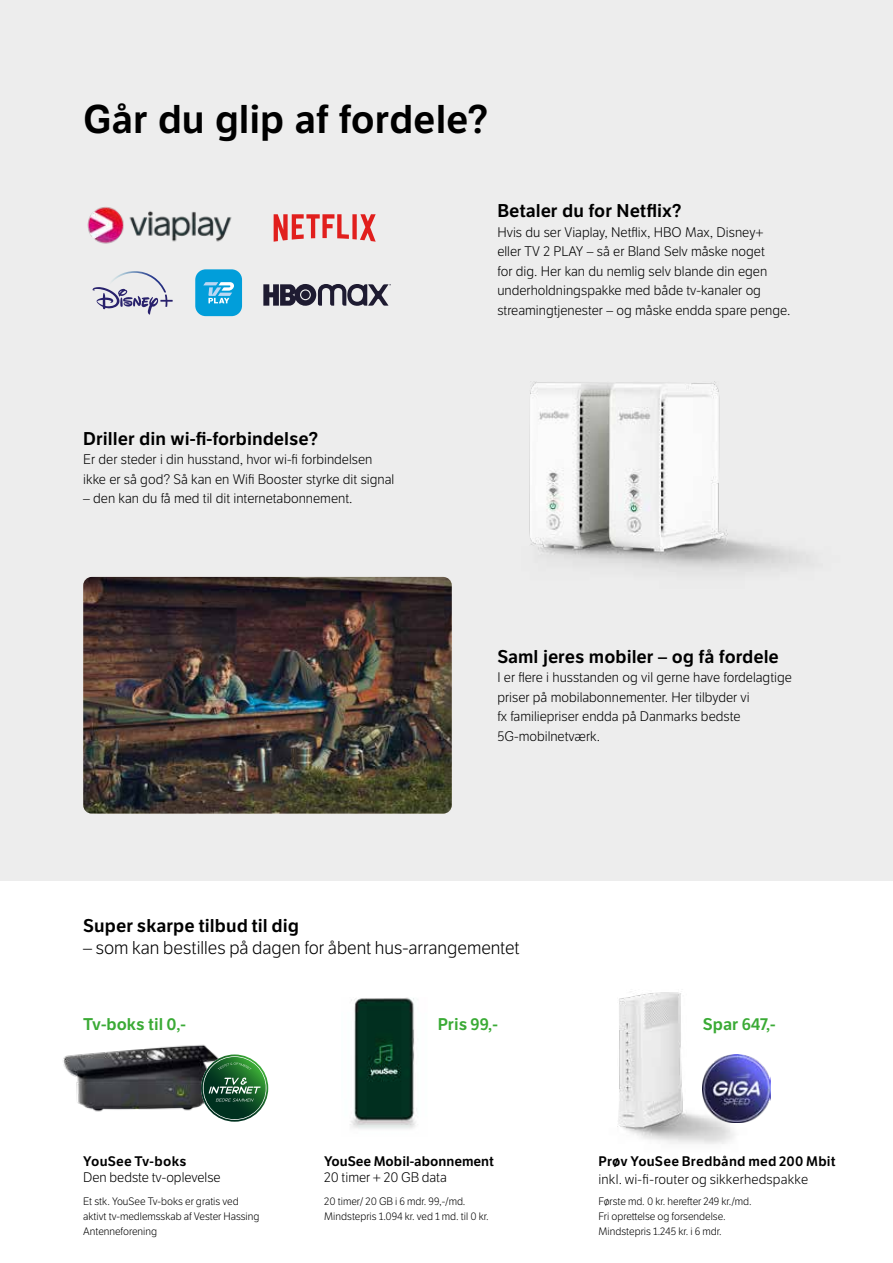
<style>
.page{position:relative;width:893px;height:1263px;background:#fff}
.page>*{position:absolute;margin:0;border:0;box-sizing:border-box;transform-origin:0 0}
.t1{font:39px "LFT Etica SB";letter-spacing:-.005em;color:#000}
.t2{font:18px "LFT Etica SB";color:#000}
.t3{font:300 18px "LFT Etica";color:#000}
.t4{font:16.5px "LFT Etica SB";color:#3aaa35}
.t5{font:300 13.5px/19.5px "LFT Etica";color:#000}
.t6{font:13.5px "LFT Etica SB";letter-spacing:.01em;color:#000}
.t7{font:300 10.5px/15px "LFT Etica";color:#000}
</style>
<div class="page">
<div style="left:0;top:0;width:893px;height:880px;background:#ededed"></div>
<img style="left:63px;top:1044px;width:148px;height:68px">
<img style="left:617px;top:992px;width:130px;height:152px">
<img style="left:703px;top:1054px;width:68px;height:68px">
<svg style="left:198px;top:1051px;width:71px;height:71px"></svg>
<img style="left:529px;top:381px;width:279px;height:190px">
<img style="left:83px;top:577px;width:369px;height:237px">
<img style="left:350px;top:997px;width:66px;height:132px">
<svg style="left:274px;top:214px;width:102px;height:28px"></svg>
<div style="left:195px;top:269px;width:47px;height:47px;background:#019eda;border-radius:10px"></div>
<svg style="left:203px;top:282px;width:31px;height:21px"></svg>
<svg style="left:92px;top:271px;width:81px;height:44px"></svg>
<img style="left:87px;top:207px;width:145px;height:37px">
<svg style="left:263px;top:284px;width:128px;height:22px"></svg>
<h1 class="t1" style="left:83px;top:95px;width:407px">Går du glip af fordele?</h1>
<h2 class="t2" style="left:497px;top:200px;width:186px">Betaler du for Netflix?</h2>
<p class="t5" style="left:497px;top:223px;width:295px">Hvis du ser Viaplay, Netflix, HBO Max, Disney+ eller TV 2 PLAY – så er Bland Selv måske noget<br>for dig. Her kan du nemlig selv blande din egen underholdningspakke med både tv-kanaler og streamingtjenester – og måske endda spare penge.</p>
<h2 class="t2" style="left:83px;top:427px;width:237px">Driller din wi-fi-forbindelse?</h2>
<p class="t5" style="left:83px;top:450px;width:313px">Er der steder i din husstand, hvor wi-fi forbindelsen ikke er så god? Så kan en Wifi Booster styrke dit signal</p>
<p class="t5" style="left:83px;top:489px;width:271px">– den kan du få med til dit internetabonnement.</p>
<h2 class="t2" style="left:497px;top:645px;width:283px">Saml jeres mobiler – og få fordele</h2>
<p class="t5" style="left:497px;top:668px;width:296px">I er flere i husstanden og vil gerne have fordelagtige priser på mobilabonnementer. Her tilbyder vi<br>fx familiepriser endda på Danmarks bedste 5G-mobilnetværk.</p>
<h2 class="t2" style="left:83px;top:914px;width:217px">Super skarpe tilbud til dig</h2>
<h2 class="t3" style="left:83px;top:938px;width:438px">– som kan bestilles på dagen for åbent hus-arrangementet</h2>
<p class="t4" style="left:83px;top:1014px;width:104px">Tv-boks til 0,-</p>
<p class="t4" style="left:438px;top:1014px;width:61px">Pris 99,-</p>
<p class="t4" style="left:703px;top:1014px;width:74px">Spar 647,-</p>
<p class="t6" style="left:83px;top:1152px;width:105px">YouSee Tv-boks</p>
<p class="t5" style="left:83px;top:1168px;width:139px">Den bedste tv-oplevelse</p>
<p class="t6" style="left:324px;top:1152px;width:171px">YouSee Mobil-abonnement</p>
<p class="t5" style="left:324px;top:1168px;width:124px">20 timer + 20 GB data</p>
<p class="t6" style="left:598px;top:1152px;width:239px">Prøv YouSee Bredbånd med 200 Mbit</p>
<p class="t5" style="left:598px;top:1169px;width:211px">inkl. wi-fi-router og sikkerhedspakke</p>
<p class="t7" style="left:83px;top:1194px;width:178px">Et stk. YouSee Tv-boks er gratis ved aktivt tv-medlemsskab af Vester Hassing<br>Antenneforening</p>
<p class="t7" style="left:324px;top:1194px;width:166px">20 timer/ 20 GB i 6 mdr. 99,-/md.<br>Mindstepris 1.094 kr. ved 1 md. til 0 kr.</p>
<p class="t7" style="left:598px;top:1194px;width:155px">Første md. 0 kr. herefter 249 kr./md.<br>Fri oprettelse og forsendelse.<br>Mindstepris 1.245 kr. i 6 mdr.</p>
</div>
